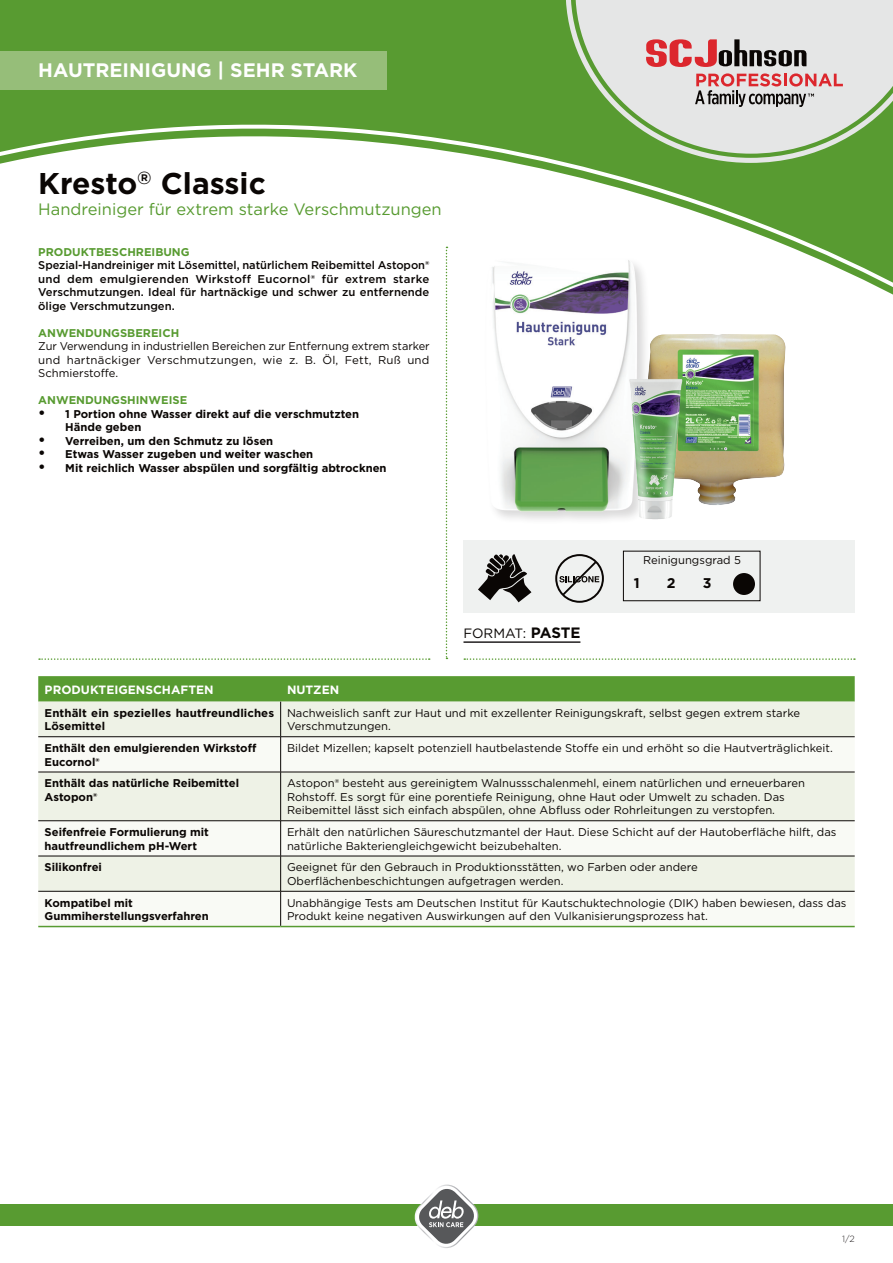
<style>
.page{position:relative;width:893px;height:1263px;background:#fff}
.page>*{position:absolute;margin:0;border:0;box-sizing:border-box;transform-origin:0 0}
.t1{font:700 30px "Gotham";color:#0a0604}
.t2{font:700 19.5px "Gotham";color:#fff}
._08_Copy_Prokyon_8_7{font:16.5px "Gotham";color:#589b31}
._08_Subline_Prokyon{font:700 14.1px "Gotham";color:#0a0604}
._08_Subline_Prokyon-2{font:13.5px "Gotham";color:#0a0604}
.t3{font:700 12px "Gotham";color:#fff}
._08_Subline_Prokyon-3{font:11.25px/13.5px "Gotham";color:#0a0604}
._08_Subline_Prokyon-4{font:700 11.25px/13.5px "Gotham";color:#0a0604}
._08_Subline_Prokyon-5{font:500 11.25px/13.5px "Gotham";color:#0a0604;text-align:justify}
.t4{font:700 11.25px "Gotham";color:#589b31}
.t5{font:300 9px "Gotham";color:#231f20}
.s1{font-size:15px}
.s2{font-weight:700;font-size:15px}
</style>
<div class="page">
<div style="left:463px;top:540px;width:392px;height:72px;background:#eff1f0"></div>
<svg style="left:0;top:0;width:566px;height:311px;background:#63a13f"></svg>
<svg style="left:0;top:119px;width:893px;height:184px"></svg>
<svg style="left:566px;top:0;width:327px;height:163px;background:#6ea74e"></svg>
<svg style="left:575px;top:0;width:318px;height:154px;background:#c9d7c2"></svg>
<svg style="left:646px;top:39px;width:161px;height:28px;background:#b28687"></svg>
<svg style="left:695px;top:73px;width:148px;height:34px;background:#c7a6a7"></svg>
<div style="left:0;top:51px;width:387px;height:38px;background:#96be79"></div>
<div style="left:0;top:1204px;width:893px;height:22px;background:#589b31"></div>
<img style="left:415px;top:1184px;width:63px;height:64px">
<svg style="left:416px;top:1186px;width:61px;height:61px"></svg>
<img style="left:466px;top:245px;width:190px;height:275px">
<div style="left:733px;top:573px;width:22px;height:22px;background:#0a0604;border-radius:50%"></div>
<svg style="left:446px;top:247px;width:1px;height:412px"></svg>
<hr style="left:463px;top:641px;width:117px;height:2px;background:#231f20">
<svg style="left:39px;top:658px;width:391px;height:2px"></svg>
<svg style="left:464px;top:658px;width:391px;height:2px"></svg>
<svg style="left:38px;top:676px;width:817px;height:26px;background:#5c9d36"></svg>
<div style="left:38px;top:702px;width:817px;height:34px;background:#eef2e6"></div>
<svg style="left:38px;top:737px;width:817px;height:189px;fill:#f9faf5"></svg>
<hr style="left:38px;top:772px;width:243px;height:1px;background:#0a0604">
<hr style="left:281px;top:772px;width:574px;height:1px;background:#0a0604">
<hr style="left:38px;top:820px;width:243px;height:1px;background:#0a0604">
<hr style="left:281px;top:820px;width:574px;height:1px;background:#0a0604">
<hr style="left:38px;top:926px;width:243px;height:1px;background:#589b31">
<hr style="left:281px;top:926px;width:574px;height:1px;background:#589b31">
<hr style="left:38px;top:856px;width:243px;height:1px;background:#0a0604">
<hr style="left:281px;top:856px;width:574px;height:1px;background:#0a0604">
<hr style="left:38px;top:891px;width:243px;height:1px;background:#0a0604">
<hr style="left:281px;top:891px;width:574px;height:1px;background:#0a0604">
<hr style="left:38px;top:736px;width:243px;height:1px;background:#0a0604">
<hr style="left:281px;top:736px;width:574px;height:1px;background:#0a0604">
<hr style="left:280px;top:702px;width:1px;height:34px;background:#0a0604">
<hr style="left:280px;top:737px;width:1px;height:35px;background:#0a0604">
<hr style="left:280px;top:772px;width:1px;height:48px;background:#0a0604">
<hr style="left:280px;top:821px;width:1px;height:35px;background:#0a0604">
<hr style="left:280px;top:856px;width:1px;height:35px;background:#0a0604">
<hr style="left:280px;top:891px;width:1px;height:35px;background:#0a0604">
<div style="left:623px;top:551px;width:137px;height:50px;border:1px solid #0a0604"></div>
<svg style="left:555px;top:554px;width:49px;height:49px"></svg>
<svg style="left:478px;top:554px;width:53px;height:48px"></svg>
<img style="left:647px;top:334px;width:139px;height:171px">
<img style="left:609px;top:369px;width:91px;height:151px">
<p class="t2" style="left:38px;top:59px;width:321px">HAUTREINIGUNG | SEHR STARK</p>
<p class="t1" style="left:38px;top:165px;width:229px">Kresto<sup>‰</sup> Classic</p>
<p class="_08_Copy_Prokyon_8_7" style="left:38px;top:199px;width:405px">Handreiniger für extrem starke Verschmutzungen</p>
<p class="t4" style="left:38px;top:245px;width:153px">PRODUKTBESCHREIBUNG</p>
<p class="_08_Subline_Prokyon-5" style="left:38px;top:258px;width:393px">Spezial-Handreiniger mit Lösemittel, natürlichem Reibemittel Astopon® und dem emulgierenden Wirkstoff Eucornol® für extrem starke Verschmutzungen. Ideal für hartnäckige und schwer zu entfernende ölige Verschmutzungen.</p>
<p class="t4" style="left:38px;top:326px;width:142px">ANWENDUNGSBEREICH</p>
<p class="_08_Subline_Prokyon-3" style="left:38px;top:339px;width:393px;text-align:justify">Zur Verwendung in industriellen Bereichen zur Entfernung extrem starker und hartnäckiger Verschmutzungen, wie z. B. Öl, Fett, Ruß und Schmierstoffe.</p>
<p class="t4" style="left:38px;top:393px;width:150px">ANWENDUNGSHINWEISE</p>
<p class="_08_Subline_Prokyon-4" style="left:65px;top:407px;width:295px;text-indent:-27px"><span class="s1">•</span> 1 Portion ohne Wasser direkt auf die verschmutzten<br>Hände geben</p>
<p class="_08_Subline_Prokyon-4" style="left:38px;top:434px;width:236px"><span class="s1">•</span> Verreiben, um den Schmutz zu lösen</p>
<p class="_08_Subline_Prokyon-4" style="left:38px;top:447px;width:276px"><span class="s1">•</span> Etwas Wasser zugeben und weiter waschen</p>
<p class="_08_Subline_Prokyon-4" style="left:38px;top:461px;width:350px"><span class="s1">•</span> Mit reichlich Wasser abspülen und sorgfältig abtrocknen</p>
<p class="_08_Subline_Prokyon-2" style="left:463px;top:624px;width:119px">FORMAT: <span class="s2">PASTE</span></p>
<p class="_08_Subline_Prokyon-3" style="left:643px;top:553px;width:99px">Reinigungsgrad 5</p>
<p class="_08_Subline_Prokyon" style="left:634px;top:575px;width:7px">1</p>
<p class="_08_Subline_Prokyon" style="left:667px;top:575px;width:10px">2</p>
<p class="_08_Subline_Prokyon" style="left:703px;top:575px;width:10px">3</p>
<p class="t3" style="left:45px;top:682px;width:171px">PRODUKTEIGENSCHAFTEN</p>
<p class="t3" style="left:287px;top:682px;width:54px">NUTZEN</p>
<p class="_08_Subline_Prokyon-4" style="left:45px;top:706px;width:231px">Enthält ein spezielles hautfreundliches<br>Lösemittel</p>
<p class="_08_Subline_Prokyon-3" style="left:287px;top:706px;width:515px">Nachweislich sanft zur Haut und mit exzellenter Reinigungskraft, selbst gegen extrem starke<br>Verschmutzungen.</p>
<p class="_08_Subline_Prokyon-4" style="left:45px;top:741px;width:213px">Enthält den emulgierenden Wirkstoff<br>Eucornol®</p>
<p class="_08_Subline_Prokyon-3" style="left:287px;top:741px;width:547px">Bildet Mizellen; kapselt potenziell hautbelastende Stoffe ein und erhöht so die Hautverträglichkeit.</p>
<p class="_08_Subline_Prokyon-4" style="left:45px;top:776px;width:196px">Enthält das natürliche Reibemittel<br>Astopon®</p>
<p class="_08_Subline_Prokyon-3" style="left:287px;top:776px;width:519px">Astopon® besteht aus gereinigtem Walnussschalenmehl, einem natürlichen und erneuerbaren<br>Rohstoff. Es sorgt für eine porentiefe Reinigung, ohne Haut oder Umwelt zu schaden. Das<br>Reibemittel lässt sich einfach abspülen, ohne Abfluss oder Rohrleitungen zu verstopfen.</p>
<p class="_08_Subline_Prokyon-4" style="left:45px;top:825px;width:166px">Seifenfreie Formulierung mit hautfreundlichem pH-Wert</p>
<p class="_08_Subline_Prokyon-3" style="left:287px;top:825px;width:551px">Erhält den natürlichen Säureschutzmantel der Haut. Diese Schicht auf der Hautoberfläche hilft, das natürliche Bakteriengleichgewicht beizubehalten.</p>
<p class="_08_Subline_Prokyon-4" style="left:45px;top:860px;width:59px">Silikonfrei</p>
<p class="_08_Subline_Prokyon-3" style="left:287px;top:860px;width:412px">Geeignet für den Gebrauch in Produktionsstätten, wo Farben oder andere<br>Oberflächenbeschichtungen aufgetragen werden.</p>
<p class="_08_Subline_Prokyon-4" style="left:45px;top:896px;width:166px">Kompatibel mit<br>Gummiherstellungsverfahren</p>
<p class="_08_Subline_Prokyon-3" style="left:287px;top:896px;width:561px">Unabhängige Tests am Deutschen Institut für Kautschuktechnologie (DIK) haben bewiesen, dass das<br>Produkt keine negativen Auswirkungen auf den Vulkanisierungsprozess hat.</p>
<p class="t5" style="left:842px;top:1233px;width:14px">1/2</p>
</div>
